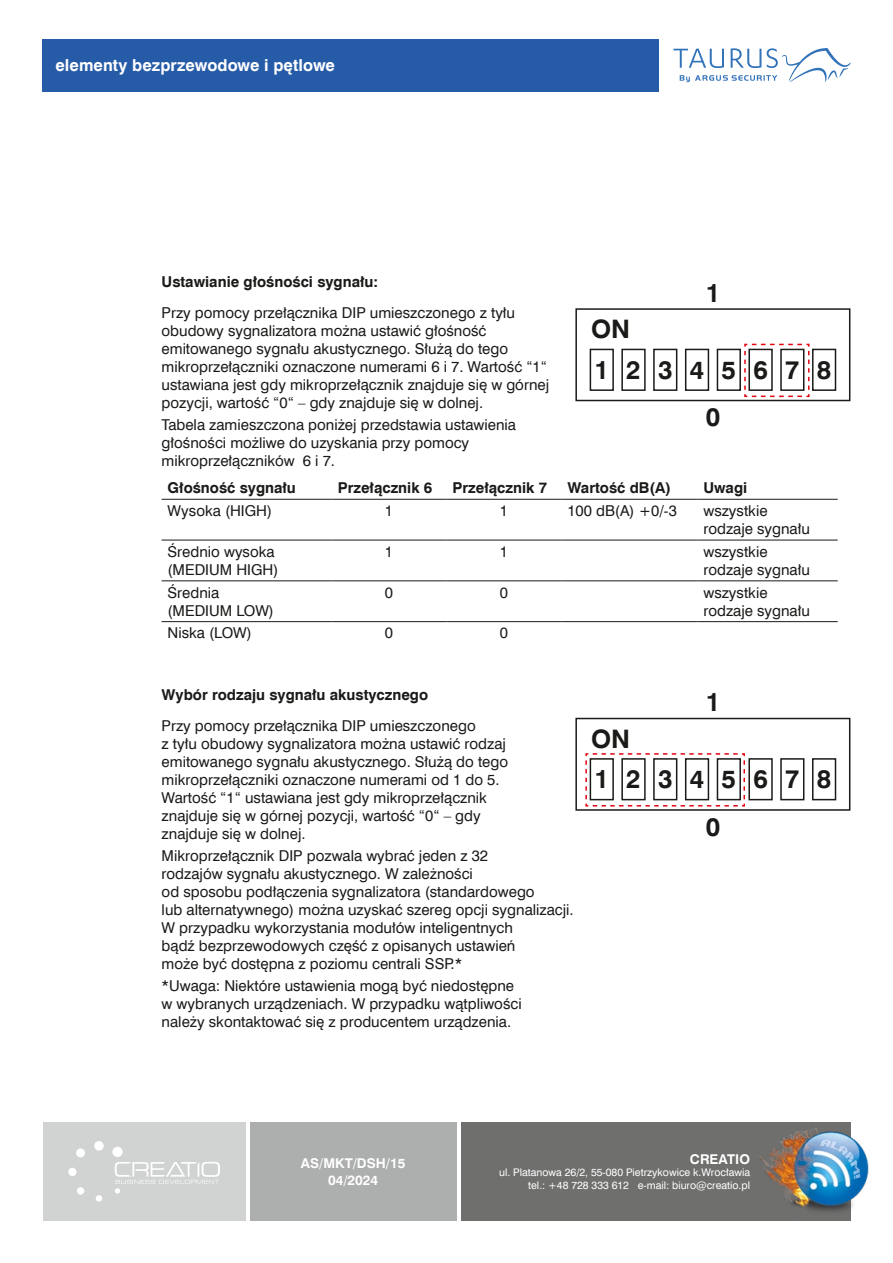
<style>
.page{position:relative;width:893px;height:1263px;background:#fff}
.page>*{position:absolute;margin:0;border:0;box-sizing:border-box;transform-origin:0 0}
.t1{font:700 25.5px "Swis 721 EU";letter-spacing:.68em;color:#1a1a18}
.t2{font:700 16.5px "Swis 721 EU";letter-spacing:.005em;color:#fff}
.t3{font:15px/18px "Swis 721 EU";color:#1a1a18}
.t4{font:700 15px "Swis 721 EU";color:#1a1a18}
.t5{font:700 13.5px/16.2px "Swis 721 EU";color:#fff;text-align:center}
.t6{font:10.5px/12.6px "Swis 721 EU";color:#fff;text-align:right}
</style>
<div class="page">
<div style="left:43px;top:39px;width:616px;height:52px;background:#265ba7"></div>
<div style="left:250px;top:1122px;width:207px;height:98px;background:#adaeae"></div>
<div style="left:461px;top:1122px;width:390px;height:98px;background:#6f6f6e"></div>
<img style="left:759px;top:1128px;width:110px;height:83px">
<hr style="left:162px;top:540px;width:170px;height:1px;background:#1a1a18">
<hr style="left:332px;top:540px;width:114px;height:1px;background:#1a1a18">
<hr style="left:446px;top:540px;width:115px;height:1px;background:#1a1a18">
<hr style="left:561px;top:540px;width:136px;height:1px;background:#1a1a18">
<hr style="left:697px;top:540px;width:141px;height:1px;background:#1a1a18">
<hr style="left:162px;top:581px;width:170px;height:1px;background:#1a1a18">
<hr style="left:332px;top:581px;width:114px;height:1px;background:#1a1a18">
<hr style="left:446px;top:581px;width:115px;height:1px;background:#1a1a18">
<hr style="left:561px;top:581px;width:136px;height:1px;background:#1a1a18">
<hr style="left:697px;top:581px;width:141px;height:1px;background:#1a1a18">
<hr style="left:162px;top:621px;width:170px;height:1px;background:#1a1a18">
<hr style="left:332px;top:621px;width:114px;height:1px;background:#1a1a18">
<hr style="left:446px;top:621px;width:115px;height:1px;background:#1a1a18">
<hr style="left:561px;top:621px;width:136px;height:1px;background:#1a1a18">
<hr style="left:697px;top:621px;width:141px;height:1px;background:#1a1a18">
<hr style="left:162px;top:499px;width:170px;height:1px;background:#1a1a18">
<hr style="left:332px;top:499px;width:114px;height:1px;background:#1a1a18">
<hr style="left:446px;top:499px;width:115px;height:1px;background:#1a1a18">
<hr style="left:561px;top:499px;width:136px;height:1px;background:#1a1a18">
<hr style="left:697px;top:499px;width:141px;height:1px;background:#1a1a18">
<svg style="left:673px;top:48px;width:178px;height:34px"></svg>
<div style="left:43px;top:1122px;width:202px;height:98px;background:#d1d2d2"></div>
<svg style="left:68px;top:1141px;width:152px;height:61px"></svg>
<div style="left:575px;top:308px;width:275px;height:93px;border:2px solid #1a1a18"></div>
<div style="left:590px;top:349px;width:24px;height:42px;border:2px solid #1a1a18"></div>
<div style="left:717px;top:349px;width:24px;height:42px;border:2px solid #1a1a18"></div>
<div style="left:653px;top:349px;width:24px;height:42px;border:2px solid #1a1a18"></div>
<div style="left:621px;top:349px;width:25px;height:42px;border:2px solid #1a1a18"></div>
<div style="left:685px;top:349px;width:24px;height:42px;border:2px solid #1a1a18"></div>
<div style="left:812px;top:349px;width:24px;height:42px;border:2px solid #1a1a18"></div>
<svg style="left:744px;top:343px;width:66px;height:55px"></svg>
<div style="left:575px;top:718px;width:275px;height:93px;border:2px solid #1a1a18"></div>
<div style="left:780px;top:758px;width:24px;height:42px;border:2px solid #1a1a18"></div>
<div style="left:748px;top:758px;width:25px;height:42px;border:2px solid #1a1a18"></div>
<div style="left:812px;top:758px;width:24px;height:42px;border:2px solid #1a1a18"></div>
<svg style="left:585px;top:753px;width:160px;height:54px"></svg>
<p class="t2" style="left:55px;top:55px;width:281px">elementy bezprzewodowe i pętlowe</p>
<p class="t4" style="left:162px;top:272px;width:218px">Ustawianie głośności sygnału:</p>
<p class="t3" style="left:162px;top:304px;width:389px">Przy pomocy przełącznika DIP umieszczonego z tyłu obudowy sygnalizatora można ustawić głośność emitowanego sygnału akustycznego. Służą do tego mikroprzełączniki oznaczone numerami 6 i 7. Wartość “1“ ustawiana jest gdy mikroprzełącznik znajduje się w górnej pozycji, wartość “0“ – gdy znajduje się w dolnej.</p>
<p class="t3" style="left:162px;top:416px;width:356px">Tabela zamieszczona poniżej przedstawia ustawienia głośności możliwe do uzyskania przy pomocy mikroprzełączników 6 i 7.</p>
<p class="t4" style="left:168px;top:479px;width:130px">Głośność sygnału</p>
<p class="t4" style="left:338px;top:479px;width:96px">Przełącznik 6</p>
<p class="t4" style="left:452px;top:479px;width:96px">Przełącznik 7</p>
<p class="t4" style="left:567px;top:479px;width:105px">Wartość dB(A)</p>
<p class="t4" style="left:703px;top:479px;width:45px">Uwagi</p>
<p class="t3" style="left:168px;top:502px;width:106px">Wysoka (HIGH)</p>
<p class="t3" style="left:385px;top:502px;width:10px">1</p>
<p class="t3" style="left:500px;top:502px;width:10px">1</p>
<p class="t3" style="left:567px;top:502px;width:111px">100 dB(A) +0/-3</p>
<p class="t3" style="left:703px;top:502px;width:108px">wszystkie rodzaje sygnału</p>
<p class="t3" style="left:168px;top:543px;width:112px">Średnio wysoka (MEDIUM HIGH)</p>
<p class="t3" style="left:385px;top:543px;width:10px">1</p>
<p class="t3" style="left:500px;top:543px;width:10px">1</p>
<p class="t3" style="left:703px;top:543px;width:108px">wszystkie rodzaje sygnału</p>
<p class="t3" style="left:168px;top:584px;width:108px">Średnia (MEDIUM LOW)</p>
<p class="t3" style="left:385px;top:584px;width:10px">0</p>
<p class="t3" style="left:500px;top:584px;width:10px">0</p>
<p class="t3" style="left:703px;top:584px;width:108px">wszystkie rodzaje sygnału</p>
<p class="t3" style="left:168px;top:624px;width:86px">Niska (LOW)</p>
<p class="t3" style="left:385px;top:624px;width:10px">0</p>
<p class="t3" style="left:500px;top:624px;width:10px">0</p>
<h1 class="t1" style="left:706px;top:276px;width:16px">1</h1>
<h1 class="t1" style="left:591px;top:313px;width:40px">ON</h1>
<h1 class="t1" style="left:594px;top:354px;width:238px">12345678</h1>
<h1 class="t1" style="left:706px;top:401px;width:16px">0</h1>
<p class="t4" style="left:162px;top:685px;width:268px">Wybór rodzaju sygnału akustycznego</p>
<p class="t3" style="left:162px;top:717px;width:348px">Przy pomocy przełącznika DIP umieszczonego<br>z tyłu obudowy sygnalizatora można ustawić rodzaj emitowanego sygnału akustycznego. Służą do tego mikroprzełączniki oznaczone numerami od 1 do 5.<br>Wartość “1“ ustawiana jest gdy mikroprzełącznik znajduje się w górnej pozycji, wartość “0“ – gdy znajduje się w dolnej.</p>
<p class="t3" style="left:162px;top:847px;width:414px">Mikroprzełącznik DIP pozwala wybrać jeden z 32<br>rodzajów sygnału akustycznego. W zależności<br>od sposobu podłączenia sygnalizatora (standardowego<br>lub alternatywnego) można uzyskać szereg opcji sygnalizacji.<br>W przypadku wykorzystania modułów inteligentnych<br>bądź bezprzewodowych część z opisanych ustawień<br>może być dostępna z poziomu centrali SSP.*</p>
<p class="t3" style="left:162px;top:977px;width:362px">*Uwaga: Niektóre ustawienia mogą być niedostępne w wybranych urządzeniach. W przypadku wątpliwości należy skontaktować się z producentem urządzenia.</p>
<h1 class="t1" style="left:591px;top:723px;width:40px">ON</h1>
<h1 class="t1" style="left:706px;top:686px;width:16px">1</h1>
<h1 class="t1" style="left:594px;top:763px;width:238px">12345678</h1>
<h1 class="t1" style="left:706px;top:811px;width:16px">0</h1>
<p class="t5" style="left:301px;top:1156px;width:106px">AS/MKT/DSH/15<br>04/2024</p>
<p class="t5" style="left:690px;top:1152px;width:62px">CREATIO</p>
<p class="t6" style="left:499px;top:1167px;width:252px">ul. Platanowa 26/2, 55-080 Pietrzykowice k.Wrocławia tel.: +48 728 333 612 e-mail: biuro@creatio.pl</p>
</div>
